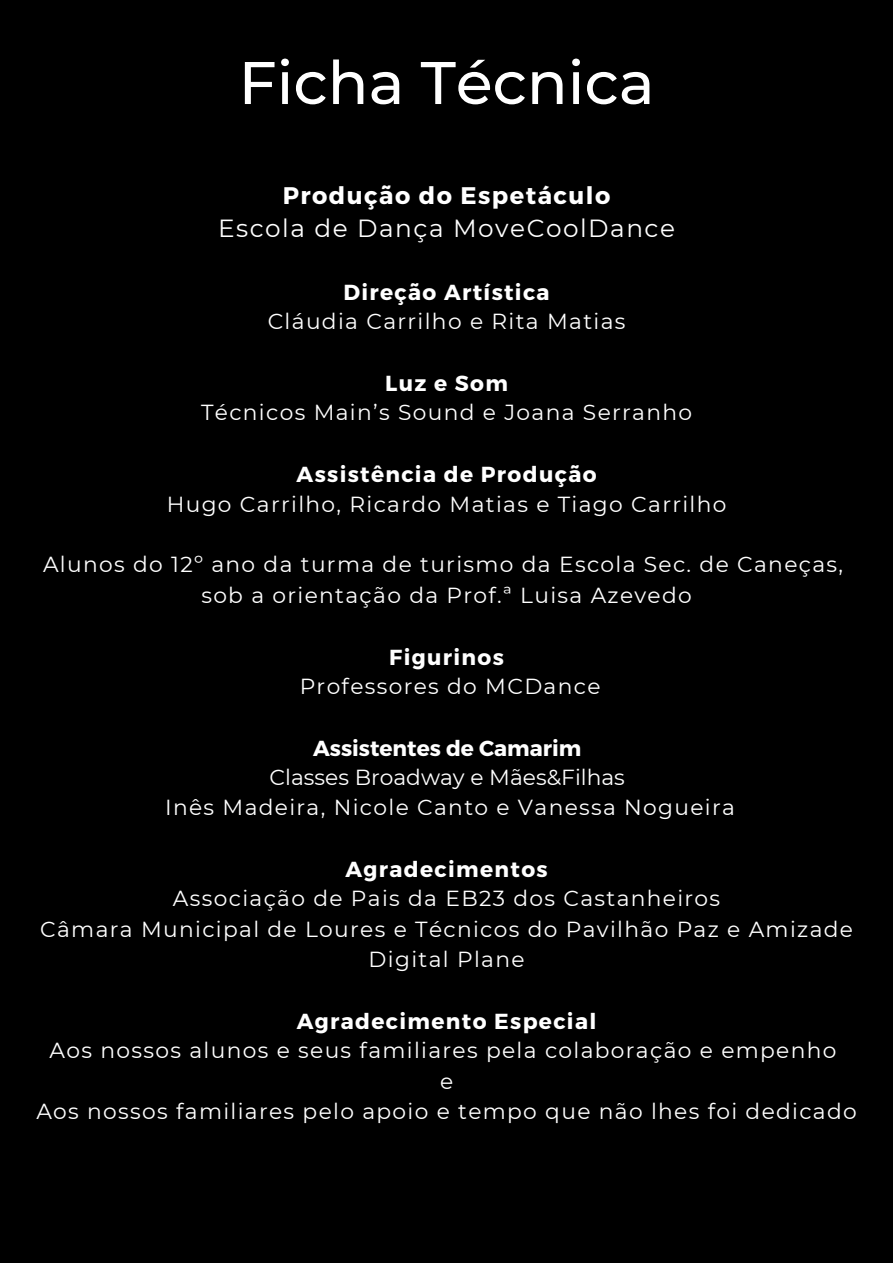
<style>
.page{position:relative;width:893px;height:1263px;background:#000}
.page>*{position:absolute;margin:0;border:0;box-sizing:border-box;transform-origin:0 0}
.t1{font:500 60px "Montserrat";color:#fff}
.t2{font:24.75px "Montserrat";letter-spacing:.06em;color:#fff}
.t3{font:700 24px "Montserrat";letter-spacing:.06em;color:#fff}
.t4{font:21.75px "Montserrat";letter-spacing:.06em;color:#fff}
.t5{font:700 21.75px "Montserrat";letter-spacing:.06em;color:#fff}
.t6{font:21.75px "Montserrat";color:#fff}
.t7{font:700 21.75px "Montserrat";color:#fff}
</style>
<div class="page">
<h1 class="t1" style="left:238px;top:46px;width:417px">Ficha Técnica</h1>
<h2 class="t3" style="left:283px;top:180px;width:329px">Produção do Espetáculo</h2>
<h2 class="t2" style="left:218px;top:213px;width:458px">Escola de Dança MoveCoolDance</h2>
<p class="t5" style="left:343px;top:278px;width:208px">Direção Artística</p>
<p class="t4" style="left:268px;top:308px;width:359px">Cláudia Carrilho e Rita Matias</p>
<p class="t5" style="left:385px;top:369px;width:124px">Luz e Som</p>
<p class="t4" style="left:201px;top:399px;width:492px">Técnicos Main’s Sound e Joana Serranho</p>
<p class="t5" style="left:297px;top:460px;width:301px">Assistência de Produção</p>
<p class="t4" style="left:167px;top:490px;width:561px">Hugo Carrilho, Ricardo Matias e Tiago Carrilho</p>
<p class="t4" style="left:43px;top:551px;width:801px">Alunos do 12º ano da turma de turismo da Escola Sec. de Caneças,</p>
<p class="t4" style="left:201px;top:582px;width:492px">sob a orientação da Prof.ª Luisa Azevedo</p>
<p class="t5" style="left:389px;top:643px;width:116px">Figurinos</p>
<p class="t4" style="left:300px;top:673px;width:302px">Professores do MCDance</p>
<p class="t7" style="left:313px;top:734px;width:270px">Assistentes de Camarim</p>
<p class="t6" style="left:270px;top:764px;width:357px">Classes Broadway e Mães&amp;Filhas</p>
<p class="t4" style="left:165px;top:794px;width:571px">Inês Madeira, Nicole Canto e Vanessa Nogueira</p>
<p class="t5" style="left:345px;top:855px;width:204px">Agradecimentos</p>
<p class="t4" style="left:173px;top:885px;width:549px">Associação de Pais da EB23 dos Castanheiros</p>
<p class="t4" style="left:40px;top:916px;width:814px">Câmara Municipal de Loures e Técnicos do Pavilhão Paz e Amizade</p>
<p class="t4" style="left:369px;top:946px;width:157px">Digital Plane</p>
<p class="t5" style="left:297px;top:1007px;width:301px">Agradecimento Especial</p>
<p class="t4" style="left:50px;top:1037px;width:788px">Aos nossos alunos e seus familiares pela colaboração e empenho</p>
<p class="t4" style="left:440px;top:1068px;width:15px">e</p>
<p class="t4" style="left:36px;top:1098px;width:822px">Aos nossos familiares pelo apoio e tempo que não lhes foi dedicado</p>
</div>
